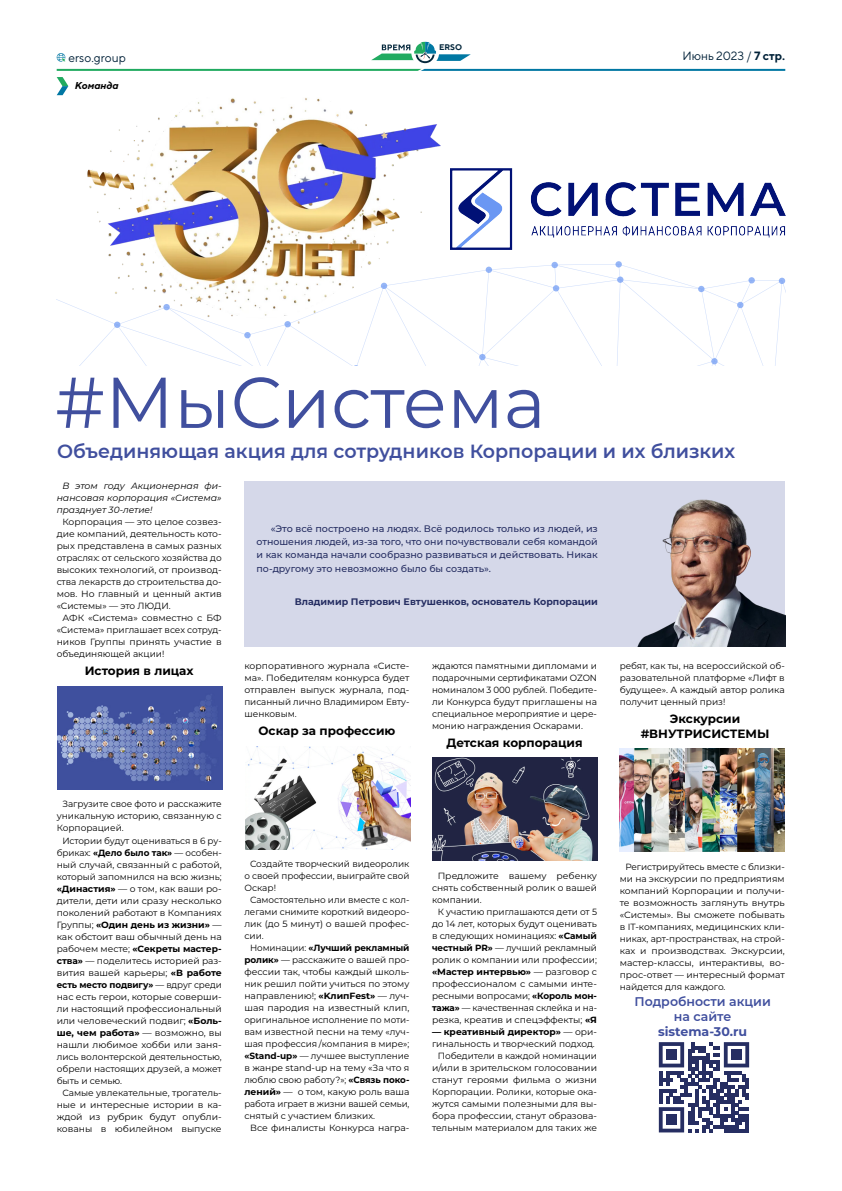
<style>
.page{position:relative;width:842px;height:1191px;background:#fff}
.page>*{position:absolute;margin:0;border:0;box-sizing:border-box;transform-origin:0 0}
.t1{font:600 19px "Montserrat";color:#404f9e}
.t2{font:600 12.6px/14.8px "Montserrat";color:#404f9e;text-align:center}
.t3{font:700 12.6px "Montserrat";color:#404f9e}
.t4{font:700 12px/15px "Montserrat";color:#000;text-align:center}
.t5{font:12px "TT Norms";color:#002138}
.t6{font:italic 700 10px "TT Norms";color:#000}
.t7{font:500 9.5px/13.2px "Montserrat";color:#262e62;text-align:justify}
.t8{font:700 9.5px "Montserrat";color:#262e62}
.t9{font:9px/12px "Montserrat";color:#000;text-align:justify}
.t10{font:italic 9px/12px "Montserrat";color:#000;text-align:justify}
.t11{font:700 8.2px "TT Norms";color:#03263b}
.s1{font-weight:700}
</style>
<div class="page">
<svg style="left:57px;top:77px;width:11px;height:18px"></svg>
<svg style="left:57px;top:69px;width:728px;height:2px"></svg>
<svg style="left:57px;top:53px;width:8px;height:9px"></svg>
<svg style="left:371px;top:42px;width:100px;height:21px"></svg>
<div style="left:551px;top:262px;width:7px;height:6px;background:#98b7f6;border-radius:50%"></div>
<svg style="left:57px;top:263px;width:728px;height:102px"></svg>
<img style="left:87px;top:98px;width:354px;height:225px">
<img style="left:450px;top:168px;width:63px;height:82px">
<img style="left:530px;top:182px;width:256px;height:56px">
<svg style="left:57px;top:378px;width:46px;height:50px"></svg>
<svg style="left:114px;top:378px;width:52px;height:50px"></svg>
<svg style="left:181px;top:390px;width:42px;height:38px"></svg>
<svg style="left:234px;top:377px;width:45px;height:51px"></svg>
<svg style="left:289px;top:390px;width:35px;height:38px"></svg>
<svg style="left:335px;top:390px;width:108px;height:38px"></svg>
<svg style="left:454px;top:390px;width:42px;height:38px"></svg>
<svg style="left:508px;top:390px;width:31px;height:38px"></svg>
<svg style="left:659px;top:1042px;width:90px;height:90px"></svg>
<div style="left:666px;top:1049px;width:11px;height:11px;background:#262e62"></div>
<div style="left:731px;top:1049px;width:11px;height:11px;background:#262e62"></div>
<div style="left:666px;top:1114px;width:11px;height:11px;background:#262e62"></div>
<div style="left:244px;top:481px;width:541px;height:165px;background:#d5d8e9"></div>
<img style="left:57px;top:686px;width:166px;height:103px">
<img style="left:245px;top:746px;width:165px;height:103px">
<img style="left:432px;top:758px;width:165px;height:102px">
<img style="left:620px;top:748px;width:165px;height:103px">
<img style="left:638px;top:499px;width:147px;height:147px">
<p class="t11" style="left:439px;top:42px;width:25px">ERSO</p>
<h3 class="t5" style="left:68px;top:50px;width:59px">erso.group</h3>
<h3 class="t5" style="left:682px;top:49px;width:104px">Июнь 2023 / <span class="s1">7 стр.</span></h3>
<p class="t6" style="left:75px;top:79px;width:45px">Команда</p>
<h1 class="t1" style="left:57px;top:438px;width:680px">Объединяющая акция для сотрудников Корпорации и их близких</h1>
<p class="t10" style="left:57px;top:480px;width:167px;text-indent:6px">В этом году Акционерная фи&shy;нансовая корпорация «Система» празднует 30-летие!</p>
<p class="t9" style="left:57px;top:516px;width:167px;text-indent:6px">Корпорация — это целое созвез&shy;дие компаний, деятельность кото&shy;рых представлена в самых разных отраслях: от сельского хозяйства до высоких технологий, от производ&shy;ства лекарств до строительства до&shy;мов. Но главный и ценный актив «Системы» — это ЛЮДИ.</p>
<p class="t9" style="left:57px;top:612px;width:167px;text-indent:6px">АФК «Система» совместно с БФ «Система» приглашает всех сотруд&shy;ников Группы принять участие в объединяющей акции!</p>
<h3 class="t4" style="left:85px;top:663px;width:110px">История в лицах</h3>
<p class="t7" style="left:257px;top:521px;width:343px;text-indent:14px">«Это всё построено на людях. Всё родилось только из людей, из отношения людей, из-за того, что они почувствовали себя командой и как команда начали сообразно развиваться и действовать. Никак по-другому это невозможно было бы создать».</p>
<p class="t8" style="left:295px;top:594px;width:304px">Владимир Петрович Евтушенков, основатель Корпорации</p>
<p class="t9" style="left:620px;top:659px;width:167px">ребят, как ты, на всероссийской об&shy;разовательной платформе «Лифт в будущее». А каждый автор ролика получит ценный приз!</p>
<h3 class="t4" style="left:641px;top:710px;width:130px">Экскурсии #ВНУТРИСИСТЕМЫ</h3>
<p class="t9" style="left:244px;top:659px;width:167px">корпоративного журнала «Систе&shy;ма». Победителям конкурса будет отправлен выпуск журнала, под&shy;писанный лично Владимиром Евту&shy;шенковым.</p>
<h3 class="t4" style="left:258px;top:722px;width:138px">Оскар за профессию</h3>
<p class="t9" style="left:432px;top:659px;width:167px">ждаются памятными дипломами и подарочными сертификатами OZON номиналом 3 000 рублей. Победите&shy;ли Конкурса будут приглашены на специальное мероприятие и цере&shy;монию награждения Оскарами.</p>
<h3 class="t4" style="left:446px;top:734px;width:138px">Детская корпорация</h3>
<p class="t9" style="left:57px;top:798px;width:167px;text-indent:6px">Загрузите свое фото и расскажите уникальную историю, связанную с Корпорацией.</p>
<p class="t9" style="left:57px;top:834px;width:167px;text-indent:6px">Истории будут оцениваться в 6 ру&shy;бриках: <span class="s1">«Дело было так»</span> — особен&shy;ный случай, связанный с работой, который запомнился на всю жизнь; <span class="s1">«Династия»</span> — о том, как ваши ро&shy;дители, дети или сразу несколько поколений работают в Компаниях Группы; <span class="s1">«Один день из жизни»</span> — как обстоит ваш обычный день на рабочем месте; <span class="s1">«Секреты мастер&shy;ства»</span> — поделитесь историей раз&shy;вития вашей карьеры; <span class="s1">«В работе есть место подвигу»</span> — вдруг среди нас есть герои, которые соверши&shy;ли настоящий профессиональный или человеческий подвиг; <span class="s1">«Боль&shy;ше, чем работа»</span> — возможно, вы нашли любимое хобби или заня&shy;лись волонтерской деятельностью, обрели настоящих друзей, а может быть и семью.</p>
<p class="t9" style="left:57px;top:1086px;width:167px;text-indent:6px">Самые увлекательные, трогатель&shy;ные и интересные истории в ка&shy;ждой из рубрик будут опубли&shy;кованы в юбилейном выпуске</p>
<p class="t9" style="left:244px;top:857px;width:167px;text-indent:6px">Создайте творческий видеоролик о своей профессии, выиграйте свой Оскар!</p>
<p class="t9" style="left:244px;top:893px;width:167px;text-indent:6px">Самостоятельно или вместе с кол&shy;легами снимите короткий видеоро&shy;лик (до 5 минут) о вашей профес&shy;сии.</p>
<p class="t9" style="left:244px;top:941px;width:167px;text-indent:6px">Номинации: <span class="s1">«Лучший рекламный ролик»</span> — расскажите о вашей про&shy;фессии так, чтобы каждый школь&shy;ник решил пойти учиться по этому направлению!; <span class="s1">«KлипFest»</span> — луч&shy;шая пародия на известный клип, оригинальное исполнение по моти&shy;вам известной песни на тему «луч&shy;шая профессия / компания в мире»; <span class="s1">«Stand-up»</span> — лучшее выступление в жанре stand-up на тему «За что я люблю свою работу?»; <span class="s1">«Связь поко&shy;лений»</span> — о том, какую роль ваша работа играет в жизни вашей семьи, снятый с участием близких.</p>
<p class="t9" style="left:250px;top:1121px;width:161px">Все финалисты Конкурса награ-</p>
<p class="t9" style="left:432px;top:869px;width:167px;text-indent:6px">Предложите вашему ребенку снять собственный ролик о вашей компании.</p>
<p class="t9" style="left:432px;top:905px;width:167px;text-indent:6px">К участию приглашаются дети от 5 до 14 лет, которых будут оценивать в следующих номинациях: <span class="s1">«Самый честный PR»</span> — лучший рекламный ролик о компании или профессии; <span class="s1">«Мастер интервью»</span> — разговор с профессионалом с самыми инте&shy;ресными вопросами; <span class="s1">«Король мон&shy;тажа»</span> — качественная склейка и на&shy;резка, креатив и спецэффекты; <span class="s1">«Я</span></p>
<p class="t9" style="left:432px;top:1025px;width:167px;text-align:right"><span class="s1">— креативный директор»</span> — ори&shy;гинальность и творческий подход.<br>Победители в каждой номинации и/или в зрительском голосовании станут героями фильма о жизни<br>Корпорации. Ролики, которые ока&shy;жутся самыми полезными для вы&shy;бора профессии, станут образова&shy;тельным материалом для таких же</p>
<p class="t9" style="left:620px;top:860px;width:167px;text-indent:6px">Регистрируйтесь вместе с близки&shy;ми на экскурсии по предприятиям компаний Корпорации и получи&shy;те возможность заглянуть внутрь «Системы». Вы сможете побывать в IT-компаниях, медицинских кли&shy;никах, арт-пространствах, на строй&shy;ках и производствах. Экскурсии, мастер-классы, интерактивы, во&shy;прос-ответ — интересный формат найдется для каждого.</p>
<h2 class="t2" style="left:634px;top:993px;width:138px">Подробности акции на сайте</h2>
<h2 class="t3" style="left:658px;top:1022px;width:90px">sistema-30.ru</h2>
</div>
